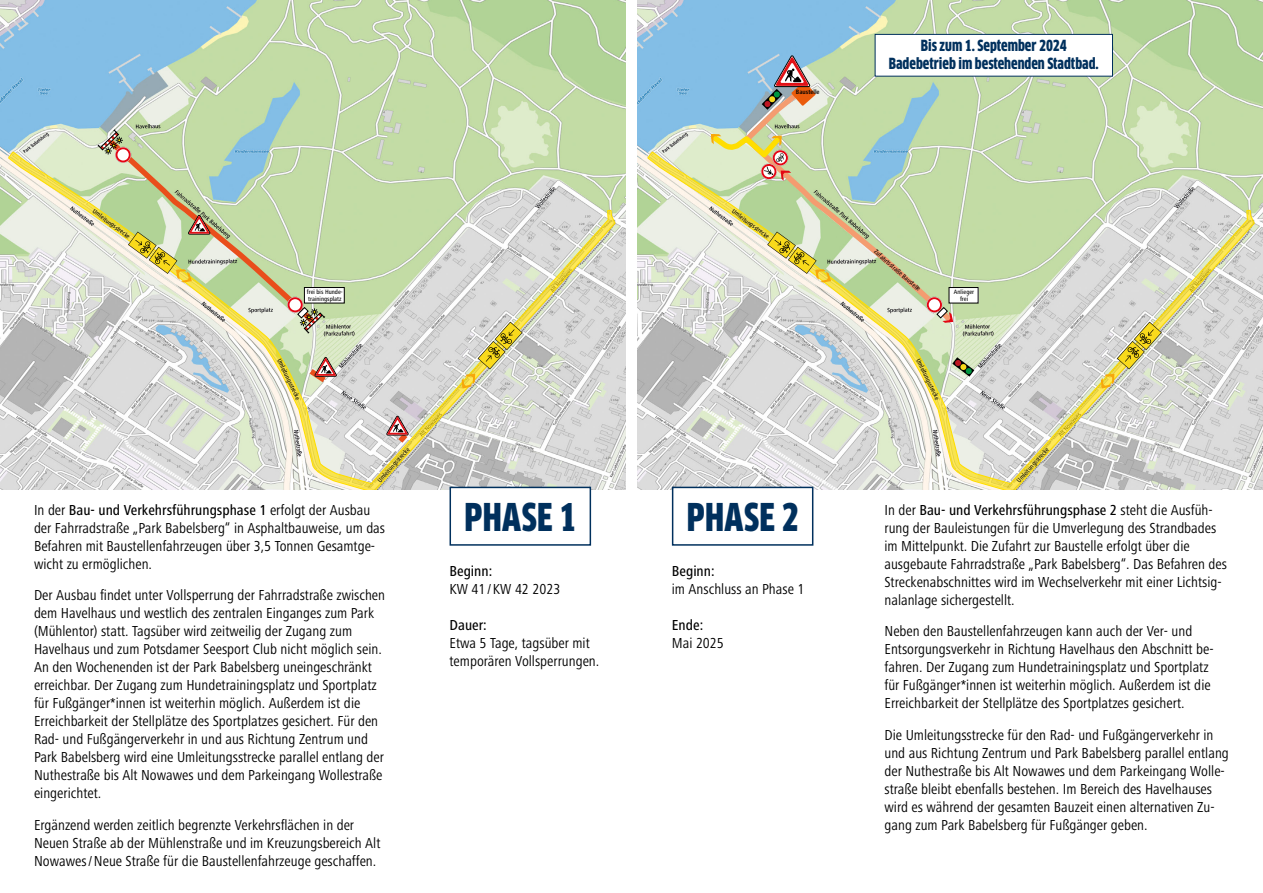
<style>
.page{position:relative;width:1263px;height:893px;background:#fff}
.page>*{position:absolute;margin:0;border:0;box-sizing:border-box;transform-origin:0 0}
.t1{font:900 condensed 37.5px "Clan Pro";letter-spacing:.01em;color:#00305d}
.t2{font:condensed 15px/18px "Frutiger Next Pro";color:#000}
.t3{font:900 condensed 15px/18px "Clan Pro";color:#00305d;text-align:center}
.t4{font:500 condensed 15px "Frutiger Next Pro";color:#000}
.t5{font:500 condensed 6.45px/6.4px "Frutiger Next Pro";color:#000}
.t6{font:700 condensed 6.45px "Frutiger Next Pro";color:#000}
.s1{font-weight:500}
</style>
<div class="page">
<img style="left:0;top:0;width:625px;height:489px">
<svg style="left:8px;top:152px;width:607px;height:337px;background:#d5d9c9"></svg>
<svg style="left:462px;top:322px;width:60px;height:67px;background:#d3cda0"></svg>
<svg style="left:97px;top:129px;width:228px;height:205px;background:#c8d3ae"></svg>
<img style="left:638px;top:0;width:625px;height:489px">
<svg style="left:647px;top:152px;width:608px;height:337px;background:#d7d8cc"></svg>
<svg style="left:449px;top:486px;width:143px;height:60px"></svg>
<svg style="left:671px;top:486px;width:143px;height:60px"></svg>
<svg style="left:707px;top:34px;width:455px;height:355px;background:#cbd8bc"></svg>
<p class="t3" style="left:889px;top:36px;width:211px">Bis zum 1. September 2024<br>Badebetrieb im bestehenden Stadtbad.</p>
<p class="t6" style="left:796px;top:88px;width:25px">Baustelle</p>
<p class="t5" style="left:96px;top:208px;width:46px;rotate:37deg">Umleitungsstrecke</p>
<p class="t5" style="left:735px;top:208px;width:46px;rotate:37deg">Umleitungsstrecke</p>
<p class="t5" style="left:307px;top:289px;width:37px">frei bis Hunde&shy;trainingsplatz</p>
<p class="t5" style="left:877px;top:248px;width:61px;rotate:41deg">Zufahrtsstraße Baustelle</p>
<p class="t5" style="left:954px;top:289px;width:22px;text-align:center">Anlieger frei</p>
<p class="t5" style="left:282px;top:358px;width:46px;rotate:64deg">Umleitungsstrecke</p>
<p class="t5" style="left:921px;top:358px;width:46px;rotate:64deg">Umleitungsstrecke</p>
<p class="t5" style="left:376px;top:479px;width:46px;rotate:-48deg">Umleitungsstrecke</p>
<p class="t5" style="left:1015px;top:479px;width:46px;rotate:-48deg">Umleitungsstrecke</p>
<p class="t2" style="left:34px;top:501px;width:353px">In der <span class="s1">Bau- und Verkehrsführungsphase 1</span> erfolgt der Ausbau der Fahrradstraße „Park Babelsberg“ in Asphaltbauweise, um das Befahren mit Baustellenfahrzeugen über 3,5 Tonnen Gesamtge&shy;wicht zu ermöglichen.</p>
<p class="t2" style="left:34px;top:586px;width:353px">Der Ausbau findet unter Vollsperrung der Fahrradstraße zwischen dem Havelhaus und westlich des zentralen Einganges zum Park (Mühlentor) statt. Tagsüber wird zeitweilig der Zugang zum Havelhaus und zum Potsdamer Seesport Club nicht möglich sein.<br>An den Wochenenden ist der Park Babelsberg uneingeschränkt erreichbar. Der Zugang zum Hundetrainingsplatz und Sportplatz für Fußgänger*innen ist weiterhin möglich. Außerdem ist die Erreichbarkeit der Stellplätze des Sportplatzes gesichert. Für den Rad- und Fußgängerverkehr in und aus Richtung Zentrum und Park Babelsberg wird eine Umleitungsstrecke parallel entlang der Nuthestraße bis Alt Nowawes und dem Parkeingang Wollestraße eingerichtet.</p>
<p class="t2" style="left:34px;top:816px;width:348px">Ergänzend werden zeitlich begrenzte Verkehrsflächen in der<br>Neuen Straße ab der Mühlenstraße und im Kreuzungsbereich Alt<br>Nowawes/Neue Straße für die Baustellenfahrzeuge geschaffen.</p>
<h1 class="t1" style="left:464px;top:496px;width:113px">PHASE 1</h1>
<h1 class="t1" style="left:687px;top:496px;width:113px">PHASE 2</h1>
<p class="t4" style="left:449px;top:563px;width:44px">Beginn:</p>
<p class="t2" style="left:449px;top:580px;width:112px">KW 41 / KW 42 2023</p>
<p class="t4" style="left:449px;top:617px;width:39px">Dauer:</p>
<p class="t2" style="left:449px;top:634px;width:151px">Etwa 5 Tage, tagsüber mit temporären Vollsperrungen.</p>
<p class="t4" style="left:672px;top:563px;width:44px">Beginn:</p>
<p class="t2" style="left:672px;top:580px;width:134px">im Anschluss an Phase 1</p>
<p class="t4" style="left:672px;top:617px;width:33px">Ende:</p>
<p class="t2" style="left:672px;top:634px;width:54px">Mai 2025</p>
<p class="t2" style="left:884px;top:501px;width:344px">In der <span class="s1">Bau- und Verkehrsführungsphase 2</span> steht die Ausfüh&shy;rung der Bauleistungen für die Umverlegung des Strandbades im Mittelpunkt. Die Zufahrt zur Baustelle erfolgt über die ausgebaute Fahrradstraße „Park Babelsberg“. Das Befahren des Streckenabschnittes wird im Wechselverkehr mit einer Lichtsig&shy;nalanlage sichergestellt.</p>
<p class="t2" style="left:884px;top:622px;width:331px">Neben den Baustellenfahrzeugen kann auch der Ver- und Entsorgungsverkehr in Richtung Havelhaus den Abschnitt be&shy;fahren. Der Zugang zum Hundetrainingsplatz und Sportplatz für Fußgänger*innen ist weiterhin möglich. Außerdem ist die Erreichbarkeit der Stellplätze des Sportplatzes gesichert.</p>
<p class="t2" style="left:884px;top:726px;width:346px">Die Umleitungsstrecke für den Rad- und Fußgängerverkehr in und aus Richtung Zentrum und Park Babelsberg parallel entlang der Nuthestraße bis Alt Nowawes und dem Parkeingang Wolle&shy;straße bleibt ebenfalls bestehen. Im Bereich des Havelhauses wird es während der gesamten Bauzeit einen alternativen Zu&shy;gang zum Park Babelsberg für Fußgänger geben.</p>
</div>
